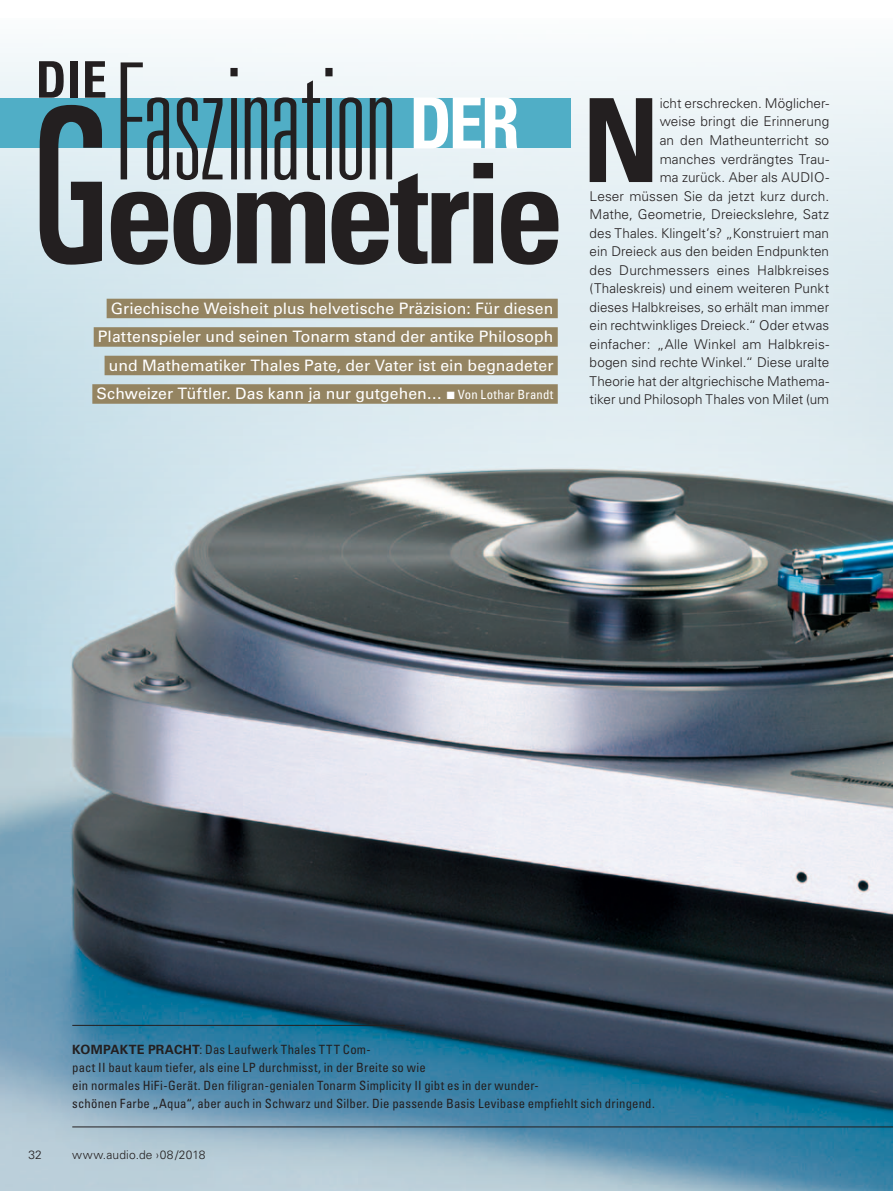
<style>
.page{position:relative;width:893px;height:1191px;background:#fff}
.page>*{position:absolute;margin:0;border:0;box-sizing:border-box;transform-origin:0 0}
._03_Headline_schmal{font:100 ultra-condensed 162px "Univers LT Std";color:#231f20}
._03_Headline_schmal-2{font:700 condensed 138.9px "Univers LT Std";letter-spacing:-.045em;color:#231f20}
._03_Lauftext_Initial{font:700 condensed 116.1px "Univers LT Std";color:#231f20}
._03_Headline_schmal-3{font:700 condensed 70.5px "Univers LT Std";color:#fff}
._03_Headline_schmal-4{font:700 condensed 50.55px "Univers LT Std";color:#231f20}
._03_Vorspann{font:15.75px "Univers LT Std";letter-spacing:.005em;color:#fff}
._03_Lauftext_Initial-2{font:300 13.5px/18.6px "Univers LT Std";letter-spacing:.005em;color:#231f20;text-align:right}
._03_BU_Erster_Absatz{font:condensed 12.75px/18px "Univers LT Std";letter-spacing:.015em;color:#231f20}
._01_Audio-Heftnummer{font:300 12px "Univers LT Std";letter-spacing:.01em;color:#231f20}
._01_Pagina{font:300 12px "Univers LT Std";color:#231f20}
.s1{font-weight:400;font-stretch:ultra-condensed;font-size:217.5px}
.s2{font-stretch:condensed;font-size:12.75px}
.s3{font-weight:700;font-stretch:normal}
</style>
<div class="page">
<img style="left:0;top:48px;width:893px;height:1143px">
<div style="left:0;top:98px;width:570px;height:50px;background:#50aec6"></div>
<div style="left:107px;top:299px;width:451px;height:19px;background:#948461"></div>
<div style="left:94px;top:327px;width:464px;height:20px;background:#948461"></div>
<div style="left:105px;top:356px;width:453px;height:19px;background:#948461"></div>
<div style="left:92px;top:384px;width:466px;height:20px;background:#948461"></div>
<img style="left:72px;top:469px;width:821px;height:640px">
<hr style="left:72px;top:1025px;width:333px;height:1px;background:#231f20">
<hr style="left:72px;top:1126px;width:821px;height:1px;background:#231f20">
<p class="_03_Headline_schmal-4" style="left:36px;top:49px;width:73px">DIE</p>
<p class="_03_Headline_schmal" style="left:115px;top:40px;width:284px">Faszination</p>
<p class="_03_Headline_schmal-3" style="left:409px;top:80px;width:112px">DER</p>
<p class="_03_Headline_schmal-2" style="left:33px;top:129px;width:533px"><span class="s1">G</span>eometrie</p>
<p class="_03_Vorspann" style="left:111px;top:299px;width:444px">Griechische Weisheit plus helvetische Präzision: Für diesen</p>
<p class="_03_Vorspann" style="left:98px;top:327px;width:457px">Plattenspieler und seinen Tonarm stand der antike Philosoph</p>
<p class="_03_Vorspann" style="left:109px;top:356px;width:446px">und Mathematiker Thales Pate, der Vater ist ein begnadeter</p>
<p class="_03_Vorspann" style="left:97px;top:384px;width:458px">Schweizer Tüftler. Das kann ja nur gutgehen… ■ <span class="s2">Von Lothar Brandt</span></p>
<p class="_03_Lauftext_Initial-2" style="left:590px;top:94px;width:241px">icht erschrecken. Möglicher-<br>weise bringt die Erinnerung<br>an den Matheunterricht so<br>manches verdrängtes Trau-<br>ma zurück. Aber als AUDIO-<br>Leser müssen Sie da jetzt kurz durch.<br>Mathe, Geometrie, Dreieckslehre, Satz des Thales. Klingelt’s? „Konstruiert man ein Dreieck aus den beiden Endpunkten des Durchmessers eines Halbkreises (Thaleskreis) und einem weiteren Punkt dieses Halbkreises, so erhält man immer ein rechtwinkliges Dreieck.“ Oder etwas einfacher: „Alle Winkel am Halbkreis&shy;bogen sind rechte Winkel.“ Diese uralte Theorie hat der altgriechische Mathema&shy;tiker und Philosoph Thales von Milet (um</p>
<p class="_03_Lauftext_Initial" style="left:582px;top:69px;width:79px">N</p>
<p class="_03_BU_Erster_Absatz" style="left:72px;top:1040px;width:584px"><span class="s3">KOMPAKTE PRACHT</span>: Das Laufwerk Thales TTT Com-<br>pact II baut kaum tiefer, als eine LP durchmisst, in der Breite so wie<br>ein normales HiFi-Gerät. Den filigran-genialen Tonarm Simplicity II gibt es in der wunder-<br>schönen Farbe „Aqua“, aber auch in Schwarz und Silber. Die passende Basis Levibase empfiehlt sich dringend.</p>
<p class="_01_Pagina" style="left:28px;top:1147px;width:15px">32</p>
<p class="_01_Audio-Heftnummer" style="left:72px;top:1147px;width:135px">www.audio.de ›08/2018</p>
</div>
